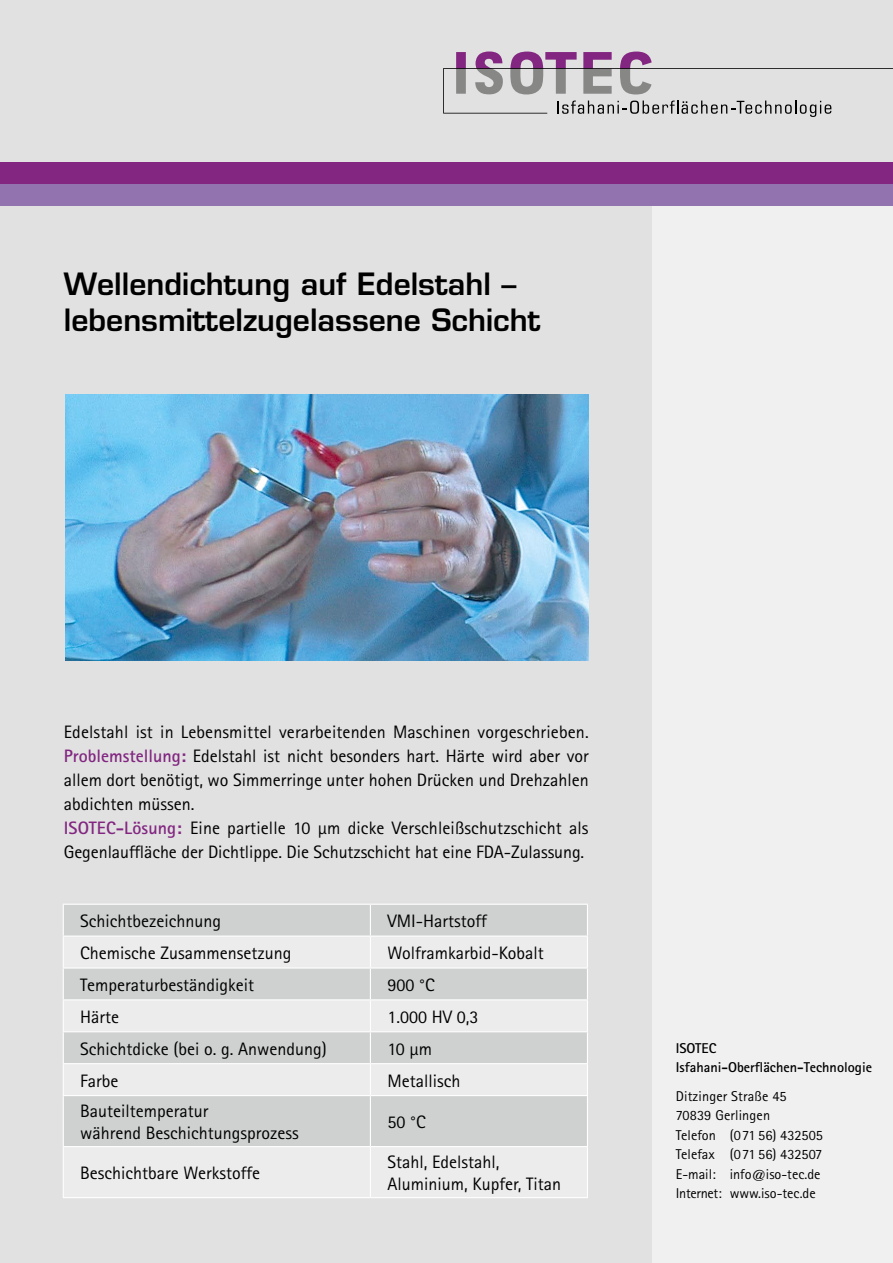
<style>
.page{position:relative;width:893px;height:1263px;background:#e1e1e1}
.page>*{position:absolute;margin:0;border:0;box-sizing:border-box;transform-origin:0 0}
.t1{font:30px/36px "Square 721 Dm Normal";color:#000}
.t2{font:18px/24px "Rotis Sans Serif";color:#000}
.t3{font:14.25px/19.5px "Rotis Sans Serif";color:#000}
.t4{font:700 14.25px/19.5px "Rotis Sans Serif";color:#000}
.s1{font-weight:700;color:#822681}
</style>
<div class="page">
<div style="left:653px;top:189px;width:240px;height:1074px;background:#f0f0f0"></div>
<div style="left:0;top:184px;width:893px;height:22px;background:#9272af"></div>
<div style="left:0;top:162px;width:893px;height:22px;background:#822681"></div>
<div style="left:64px;top:905px;width:523px;height:30px;background:#cfd0d0"></div>
<svg style="left:64px;top:937px;width:523px;height:260px;fill:#ececec"></svg>
<hr style="left:63px;top:904px;width:307px;height:1px;background:#fff">
<hr style="left:63px;top:905px;width:1px;height:30px;background:#fff">
<hr style="left:370px;top:904px;width:218px;height:1px;background:#fff">
<hr style="left:370px;top:905px;width:1px;height:30px;background:#fff">
<hr style="left:587px;top:905px;width:1px;height:30px;background:#fff">
<hr style="left:63px;top:935px;width:307px;height:2px;background:#fff">
<hr style="left:63px;top:937px;width:1px;height:30px;background:#fff">
<hr style="left:370px;top:935px;width:218px;height:2px;background:#fff">
<hr style="left:370px;top:937px;width:1px;height:30px;background:#fff">
<hr style="left:587px;top:937px;width:1px;height:30px;background:#fff">
<hr style="left:63px;top:967px;width:307px;height:1px;background:#fff">
<hr style="left:63px;top:968px;width:1px;height:31px;background:#fff">
<hr style="left:370px;top:967px;width:218px;height:1px;background:#fff">
<hr style="left:370px;top:968px;width:1px;height:31px;background:#fff">
<hr style="left:587px;top:968px;width:1px;height:31px;background:#fff">
<hr style="left:63px;top:999px;width:307px;height:1px;background:#fff">
<hr style="left:63px;top:1000px;width:1px;height:31px;background:#fff">
<hr style="left:370px;top:999px;width:218px;height:1px;background:#fff">
<hr style="left:370px;top:1000px;width:1px;height:31px;background:#fff">
<hr style="left:587px;top:1000px;width:1px;height:31px;background:#fff">
<hr style="left:63px;top:1031px;width:307px;height:1px;background:#fff">
<hr style="left:63px;top:1032px;width:1px;height:31px;background:#fff">
<hr style="left:370px;top:1031px;width:218px;height:1px;background:#fff">
<hr style="left:370px;top:1032px;width:1px;height:31px;background:#fff">
<hr style="left:587px;top:1032px;width:1px;height:31px;background:#fff">
<hr style="left:63px;top:1063px;width:307px;height:1px;background:#fff">
<hr style="left:63px;top:1064px;width:1px;height:31px;background:#fff">
<hr style="left:370px;top:1063px;width:218px;height:1px;background:#fff">
<hr style="left:370px;top:1064px;width:1px;height:31px;background:#fff">
<hr style="left:587px;top:1064px;width:1px;height:31px;background:#fff">
<hr style="left:63px;top:1095px;width:307px;height:1px;background:#fff">
<hr style="left:63px;top:1096px;width:1px;height:50px;background:#fff">
<hr style="left:370px;top:1095px;width:218px;height:1px;background:#fff">
<hr style="left:370px;top:1096px;width:1px;height:50px;background:#fff">
<hr style="left:587px;top:1096px;width:1px;height:50px;background:#fff">
<hr style="left:63px;top:1146px;width:307px;height:1px;background:#fff">
<hr style="left:63px;top:1147px;width:1px;height:50px;background:#fff">
<hr style="left:370px;top:1146px;width:218px;height:1px;background:#fff">
<hr style="left:370px;top:1147px;width:1px;height:50px;background:#fff">
<hr style="left:587px;top:1147px;width:1px;height:50px;background:#fff">
<hr style="left:63px;top:1197px;width:307px;height:1px;background:#fff">
<hr style="left:370px;top:1197px;width:218px;height:1px;background:#fff">
<svg style="left:443px;top:51px;width:450px;height:66px"></svg>
<img style="left:66px;top:395px;width:523px;height:265px">
<h1 class="t1" style="left:64px;top:266px;width:478px">Wellendichtung auf Edelstahl – lebensmittelzugelassene Schicht</h1>
<p class="t2" style="left:64px;top:720px;width:527px">Edelstahl ist in Lebensmittel verarbeitenden Maschinen vorgeschrieben.<br><span class="s1">Problemstellung:</span> Edelstahl ist nicht besonders hart. Härte wird aber vor allem dort benötigt, wo Simmerringe unter hohen Drücken und Drehzahlen abdichten müssen.<br><span class="s1">ISOTEC-Lösung:</span> Eine partielle 10 µm dicke Verschleißschutzschicht als Gegenlauffläche der Dichtlippe. Die Schutzschicht hat eine FDA-Zulassung.</p>
<p class="t2" style="left:80px;top:909px;width:142px">Schichtbezeichnung</p>
<p class="t2" style="left:387px;top:909px;width:101px">VMI-Hartstoff</p>
<p class="t2" style="left:80px;top:941px;width:213px">Chemische Zusammensetzung</p>
<p class="t2" style="left:387px;top:941px;width:158px">Wolframkarbid-Kobalt</p>
<p class="t2" style="left:80px;top:972px;width:175px">Temperaturbeständigkeit</p>
<p class="t2" style="left:387px;top:972px;width:49px">900 °C</p>
<p class="t2" style="left:80px;top:1004px;width:40px">Härte</p>
<p class="t2" style="left:387px;top:1004px;width:93px">1.000 HV 0,3</p>
<p class="t2" style="left:80px;top:1036px;width:248px">Schichtdicke (bei o. g. Anwendung)</p>
<p class="t2" style="left:387px;top:1036px;width:46px">10 µm</p>
<p class="t2" style="left:80px;top:1068px;width:40px">Farbe</p>
<p class="t2" style="left:387px;top:1068px;width:74px">Metallisch</p>
<p class="t2" style="left:80px;top:1100px;width:220px;line-height:21.8px">Bauteiltemperatur<br>während Beschichtungsprozess</p>
<p class="t2" style="left:387px;top:1110px;width:40px">50 °C</p>
<p class="t2" style="left:80px;top:1161px;width:181px">Beschichtbare Werkstoffe</p>
<p class="t2" style="left:387px;top:1151px;width:175px;line-height:21.8px">Stahl, Edelstahl,<br>Aluminium, Kupfer, Titan</p>
<p class="t4" style="left:676px;top:1038px;width:198px">ISOTEC<br>Isfahani-Oberflächen-Technologie</p>
<p class="t3" style="left:676px;top:1086px;width:149px">Ditzinger Straße 45<br>70839 Gerlingen<br>Telefon (071 56) 432505<br>Telefax (071 56) 432507<br>E-mail: info@iso-tec.de<br>Internet: www.iso-tec.de</p>
</div>
